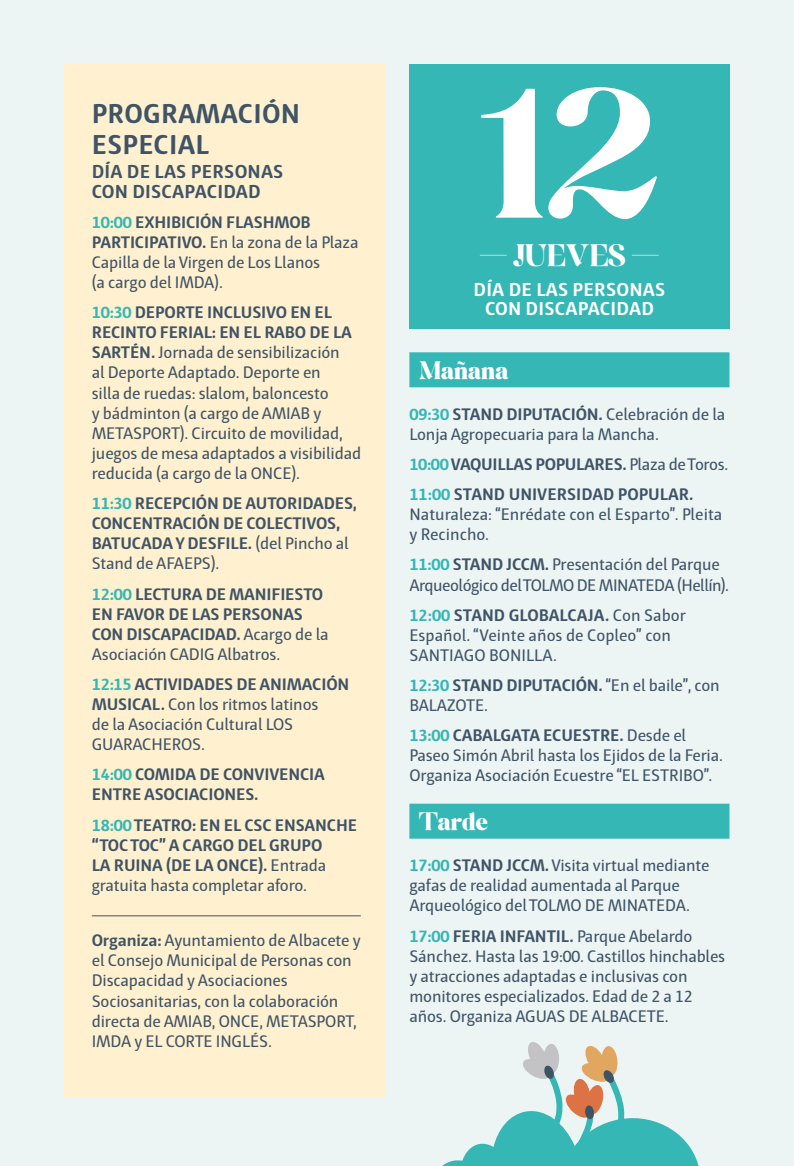
<style>
.page{position:relative;width:794px;height:1166px;background:#edf4f4}
.page>*{position:absolute;margin:0;border:0;box-sizing:border-box;transform-origin:0 0}
.t1{font:164.5px "Karmella";color:#fff}
.t2{font:700 28px/31.5px "Haptic Pro";letter-spacing:.01em;color:#3f5466}
.t3{font:28px "Karmella";letter-spacing:.01em;color:#fff}
.t4{font:22.75px "Karmella";color:#fff}
.t5{font:700 19.25px/19.2px "Haptic Pro";letter-spacing:.01em;color:#3f5466}
.t6{font:700 19.25px/19.2px "Haptic Pro";letter-spacing:.01em;color:#fff;text-align:center}
.t7{font:17.15px/20.1px "Haptic Pro";letter-spacing:-.01em;color:#3f5466}
.t8{font:700 17.15px/20.1px "Haptic Pro";letter-spacing:-.01em;color:#3f5466}
.t9{font:17.15px/20.1px "Haptic Pro";letter-spacing:-.03em;color:#3f5466}
.s1{font-weight:700;color:#34b7b5}
.s2{font-weight:700}
.s3{color:#34b7b5}
.s4{font-weight:400}
</style>
<div class="page">
<div style="left:409px;top:352px;width:320px;height:35px;background:#34b7b5"></div>
<div style="left:409px;top:804px;width:320px;height:35px;background:#34b7b5"></div>
<div style="left:64px;top:64px;width:320px;height:1032px;background:#fff0cf"></div>
<hr style="left:92px;top:915px;width:269px;height:1px;background:#3f5466">
<div style="left:409px;top:64px;width:320px;height:265px;background:#34b7b5"></div>
<svg style="left:442px;top:1042px;width:257px;height:124px"></svg>
<h2 class="t2" style="left:92px;top:97px;width:210px">PROGRAMACIÓN<br>ESPECIAL</h2>
<p class="t5" style="left:92px;top:162px;width:193px">DÍA DE LAS PERSONAS<br>CON DISCAPACIDAD</p>
<p class="t7" style="left:92px;top:212px;width:268px"><span class="s1">10:00</span> <span class="s2">EXHIBICIÓN FLASHMOB<br>PARTICIPATIVO.</span> En la zona de la Plaza<br>Capilla de la Virgen de Los Llanos<br>(a cargo del IMDA).</p>
<p class="t7" style="left:92px;top:302px;width:271px"><span class="s1">10:30</span> <span class="s2">DEPORTE INCLUSIVO EN EL RECINTO FERIAL: EN EL RABO DE LA SARTÉN.</span> Jornada de sensibilización<br>al Deporte Adaptado. Deporte en<br>silla de ruedas: slalom, baloncesto<br>y bádminton (a cargo de AMIAB y METASPORT). Circuito de movilidad, juegos de mesa adaptados a visibilidad reducida (a cargo de la ONCE).</p>
<p class="t8" style="left:92px;top:493px;width:267px"><span class="s3">11:30</span> RECEPCIÓN DE AUTORIDADES,<br>CONCENTRACIÓN DE COLECTIVOS,<br>BATUCADA Y DESFILE. <span class="s4">(del Pincho al<br>Stand de AFAEPS).</span></p>
<p class="t8" style="left:92px;top:583px;width:238px"><span class="s3">12:00</span> LECTURA DE MANIFIESTO<br>EN FAVOR DE LAS PERSONAS<br>CON DISCAPACIDAD. <span class="s4">Acargo de la<br>Asociación CADIG Albatros.</span></p>
<p class="t7" style="left:92px;top:674px;width:259px"><span class="s1">12:15</span> <span class="s2">ACTIVIDADES DE ANIMACIÓN<br>MUSICAL.</span> Con los ritmos latinos<br>de la Asociación Cultural LOS<br>GUARACHEROS.</p>
<p class="t8" style="left:92px;top:764px;width:235px"><span class="s3">14:00</span> COMIDA DE CONVIVENCIA<br>ENTRE ASOCIACIONES.</p>
<p class="t8" style="left:92px;top:814px;width:267px"><span class="s3">18:00</span> TEATRO: EN EL CSC ENSANCHE “TOC TOC” A CARGO DEL GRUPO<br>LA RUINA (DE LA ONCE). <span class="s4">Entrada gratuita hasta completar aforo.</span></p>
<p class="t7" style="left:92px;top:930px;width:270px"><span class="s2">Organiza:</span> Ayuntamiento de Albacete y el Consejo Municipal de Personas con Discapacidad y Asociaciones Sociosanitarias, con la colaboración directa de AMIAB, ONCE, METASPORT, IMDA y EL CORTE INGLÉS.</p>
<h1 class="t1" style="left:479px;top:41px;width:181px">12</h1>
<h2 class="t3" style="left:479px;top:236px;width:181px">— JUEVES —</h2>
<p class="t6" style="left:473px;top:279px;width:193px">DÍA DE LAS PERSONAS<br>CON DISCAPACIDAD</p>
<h3 class="t4" style="left:419px;top:354px;width:91px">Mañana</h3>
<p class="t7" style="left:409px;top:404px;width:317px"><span class="s1">09:30</span> <span class="s2">STAND DIPUTACIÓN.</span> Celebración de la<br>Lonja Agropecuaria para la Mancha.</p>
<p class="t8" style="left:409px;top:449px;width:320px;line-height:30.1px"><span class="s3">10:00</span> VAQUILLAS POPULARES. <span class="s4">Plaza de Toros.<br></span><span class="s3">11:00</span> STAND UNIVERSIDAD POPULAR.</p>
<p class="t7" style="left:409px;top:504px;width:314px">Naturaleza: “Enrédate con el Esparto”. Pleita y Recincho.</p>
<p class="t9" style="left:409px;top:554px;width:321px"><span class="s1">11:00</span> <span class="s2">STAND JCCM.</span> Presentación del Parque<br>Arqueológico del TOLMO DE MINATEDA (Hellín).</p>
<p class="t7" style="left:409px;top:605px;width:278px"><span class="s1">12:00</span> <span class="s2">STAND GLOBALCAJA.</span> Con Sabor<br>Español. “Veinte años de Copleo” con<br>SANTIAGO BONILLA.</p>
<p class="t7" style="left:409px;top:675px;width:312px"><span class="s1">12:30</span> <span class="s2">STAND DIPUTACIÓN.</span> “En el baile”, con<br>BALAZOTE.</p>
<p class="t7" style="left:409px;top:725px;width:315px"><span class="s1">13:00</span> <span class="s2">CABALGATA ECUESTRE.</span> Desde el<br>Paseo Simón Abril hasta los Ejidos de la Feria.<br>Organiza Asociación Ecuestre “EL ESTRIBO”.</p>
<h3 class="t4" style="left:419px;top:806px;width:70px">Tarde</h3>
<p class="t7" style="left:409px;top:855px;width:302px"><span class="s1">17:00</span> <span class="s2">STAND JCCM.</span> Visita virtual mediante gafas de realidad aumentada al Parque<br>Arqueológico del TOLMO DE MINATEDA.</p>
<p class="t7" style="left:409px;top:925px;width:317px"><span class="s1">17:00</span> <span class="s2">FERIA INFANTIL.</span> Parque Abelardo Sánchez. Hasta las 19:00. Castillos hinchables y atracciones adaptadas e inclusivas con monitores especializados. Edad de 2 a 12 años. Organiza AGUAS DE ALBACETE.</p>
</div>
